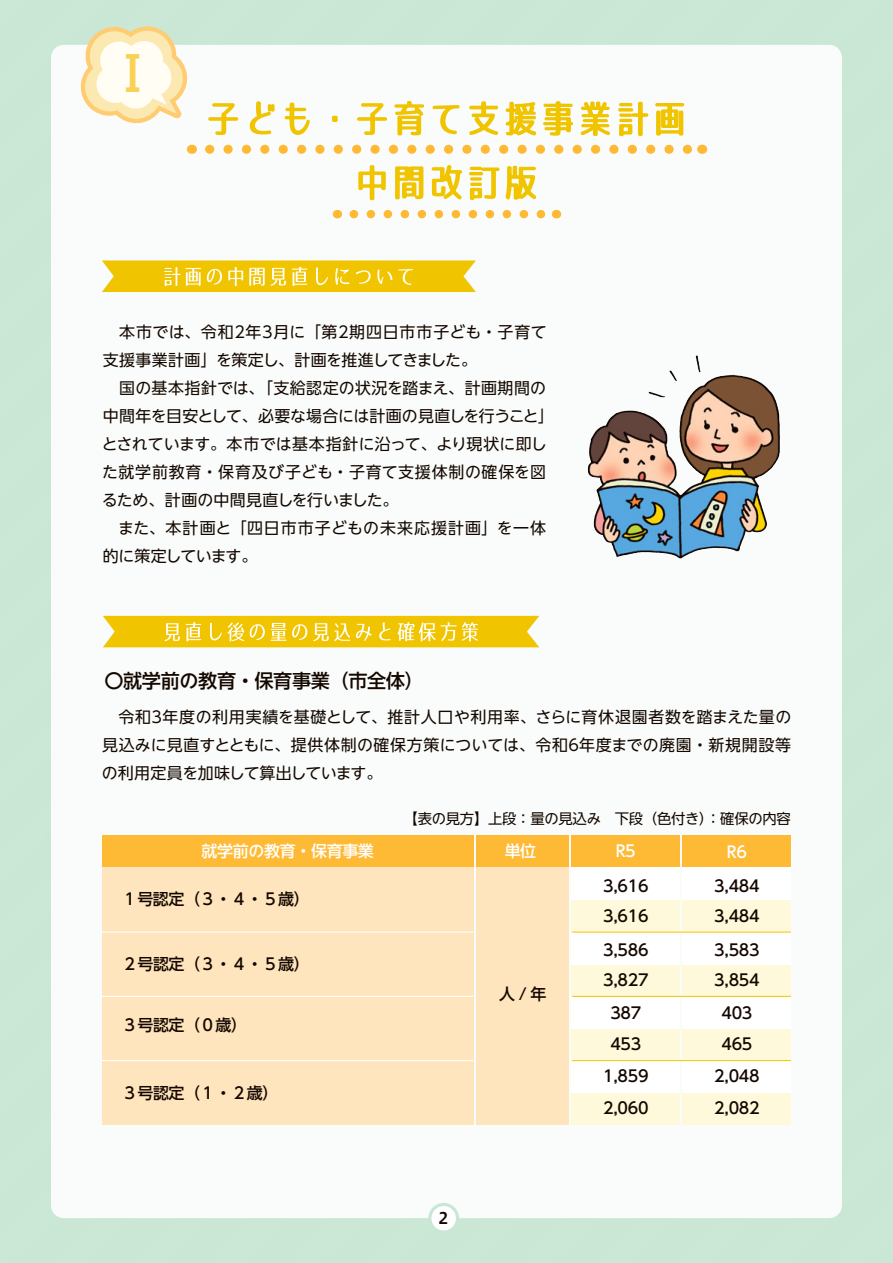
<style>
.page{position:relative;width:893px;height:1263px;background:#cae7d5}
.page>*{position:absolute;margin:0;border:0;box-sizing:border-box;transform-origin:0 0}
.t1{font:500 47.85px "UD Shin Go NT Pro";color:#f7d255}
.t2{font:500 19.2px "UD Shin Go NT Pro";letter-spacing:-.02em;color:#140700}
.t3{font:15.9px/27.9px "UD Shin Go NT Pro";letter-spacing:.015em;color:#140700}
.t4{font:500 15.9px/29.5px "UD Shin Go NT Pro";letter-spacing:-.02em;color:#140700}
.t5{font:500 15.9px "UD Shin Go NT Pro";letter-spacing:-.02em;color:#fff}
.t6{font:15.9px "Hiragino UD Sans Std N W6";color:#140700}
.t7{font:14.4px "UD Shin Go NT Pro";letter-spacing:-.02em;color:#140700}
</style>
<div class="page">
<div style="left:51px;top:45px;width:791px;height:1173px;background:#fff;border-radius:13px"></div>
<div style="left:430px;top:1204px;width:27px;height:28px;background:#fff;border-radius:50%"></div>
<div style="left:428px;top:1203px;width:31px;height:31px;border:3px solid #cae7d5;border-radius:50%"></div>
<svg style="left:80px;top:26px;width:612px;height:266px"></svg>
<svg style="left:103px;top:616px;width:436px;height:31px;background:#f2cc23"></svg>
<div style="left:102px;top:836px;width:372px;height:32px;background:#ffba35"></div>
<div style="left:476px;top:836px;width:93px;height:32px;background:#ffba35"></div>
<div style="left:572px;top:836px;width:108px;height:32px;background:#ffba35"></div>
<div style="left:683px;top:836px;width:108px;height:32px;background:#ffba35"></div>
<div style="left:476px;top:868px;width:93px;height:32px;background:#ffe5bd"></div>
<div style="left:102px;top:868px;width:372px;height:32px;background:#ffe5bd"></div>
<div style="left:102px;top:900px;width:372px;height:32px;background:#ffe5bd"></div>
<div style="left:476px;top:900px;width:93px;height:32px;background:#ffe5bd"></div>
<div style="left:476px;top:932px;width:93px;height:32px;background:#ffe5bd"></div>
<div style="left:476px;top:964px;width:93px;height:32px;background:#ffe5bd"></div>
<div style="left:102px;top:932px;width:372px;height:32px;background:#ffe5bd"></div>
<div style="left:102px;top:964px;width:372px;height:32px;background:#ffe5bd"></div>
<div style="left:102px;top:996px;width:372px;height:32px;background:#ffe5bd"></div>
<div style="left:102px;top:1028px;width:372px;height:32px;background:#ffe5bd"></div>
<div style="left:476px;top:996px;width:93px;height:32px;background:#ffe5bd"></div>
<div style="left:476px;top:1028px;width:93px;height:32px;background:#ffe5bd"></div>
<div style="left:102px;top:1060px;width:372px;height:33px;background:#ffe5bd"></div>
<div style="left:102px;top:1093px;width:372px;height:32px;background:#ffe5bd"></div>
<div style="left:476px;top:1060px;width:93px;height:33px;background:#ffe5bd"></div>
<div style="left:476px;top:1093px;width:93px;height:32px;background:#ffe5bd"></div>
<div style="left:572px;top:900px;width:108px;height:32px;background:#fff9db"></div>
<div style="left:683px;top:900px;width:108px;height:32px;background:#fff9db"></div>
<div style="left:572px;top:964px;width:108px;height:32px;background:#fff9db"></div>
<div style="left:683px;top:964px;width:108px;height:32px;background:#fff9db"></div>
<div style="left:572px;top:1028px;width:108px;height:32px;background:#fff9db"></div>
<div style="left:683px;top:1028px;width:108px;height:32px;background:#fff9db"></div>
<div style="left:572px;top:1093px;width:108px;height:32px;background:#fff9db"></div>
<div style="left:683px;top:1093px;width:108px;height:32px;background:#fff9db"></div>
<hr style="left:102px;top:931px;width:372px;height:2px;background:#fff">
<hr style="left:102px;top:996px;width:372px;height:1px;background:#fff">
<hr style="left:102px;top:1060px;width:372px;height:1px;background:#fff">
<hr style="left:572px;top:932px;width:219px;height:1px;background:#f1c400">
<hr style="left:572px;top:996px;width:219px;height:1px;background:#f1c400">
<hr style="left:572px;top:1060px;width:219px;height:1px;background:#f1c400">
<img style="left:587px;top:355px;width:193px;height:204px">
<h1 class="t1" style="left:109px;top:35px;width:49px">Ⅰ</h1>
<p class="t3" style="left:102px;top:318px;width:454px">　本市では、令和２年３月に「第２期四日市市子ども・子育て支援事業計画」を策定し、計画を推進してきました。<br>　国の基本指針では、「支給認定の状況を踏まえ、計画期間の中間年を目安として、必要な場合には計画の見直しを行うこと」とされています。本市では基本指針に沿って、より現状に即した就学前教育・保育及び子ども・子育て支援体制の確保を図るため、計画の中間見直しを行いました。<br>　また、本計画と「四日市市子どもの未来応援計画」を一体的に策定しています。</p>
<p class="t2" style="left:104px;top:665px;width:321px">〇就学前の教育・保育事業（市全体）</p>
<p class="t3" style="left:102px;top:702px;width:691px;text-align:justify">　令和３年度の利用実績を基礎として、推計人口や利用率、さらに育休退園者数を踏まえた量の見込みに見直すとともに、提供体制の確保方策については、令和６年度までの廃園・新規開設等の利用定員を加味して算出しています。</p>
<p class="t7" style="left:404px;top:806px;width:389px">【表の見方】上段：量の見込み　下段（色付き）：確保の内容</p>
<p class="t5" style="left:202px;top:838px;width:174px">就学前の教育・保育事業</p>
<p class="t5" style="left:505px;top:838px;width:33px">単位</p>
<p class="t5" style="left:616px;top:838px;width:21px">R5</p>
<p class="t5" style="left:727px;top:839px;width:21px">R6</p>
<p class="t4" style="left:122px;top:884px;width:190px">１号認定（３・４・５歳）</p>
<p class="t4" style="left:122px;top:949px;width:190px">２号認定（３・４・５歳）</p>
<p class="t4" style="left:122px;top:1010px;width:127px">３号認定（０歳）</p>
<p class="t4" style="left:122px;top:1077px;width:158px">３号認定（１・２歳）</p>
<p class="t4" style="left:499px;top:978px;width:49px">人/年</p>
<p class="t6" style="left:439px;top:1206px;width:11px">2</p>
<p class="t4" style="left:603px;top:871px;width:47px">3,616<br>3,616</p>
<p class="t4" style="left:603px;top:934px;width:47px;line-height:30.5px">3,586<br>3,827</p>
<p class="t4" style="left:610px;top:997px;width:32px;line-height:30.9px">387<br>453</p>
<p class="t4" style="left:603px;top:1060px;width:47px;line-height:31.7px">1,859<br>2,060</p>
<p class="t4" style="left:714px;top:871px;width:47px">3,484<br>3,484</p>
<p class="t4" style="left:714px;top:934px;width:47px;line-height:30.5px">3,583<br>3,854</p>
<p class="t4" style="left:721px;top:997px;width:32px;line-height:30.9px">403<br>465</p>
<p class="t4" style="left:714px;top:1060px;width:47px;line-height:31.7px">2,048<br>2,082</p>
</div>
